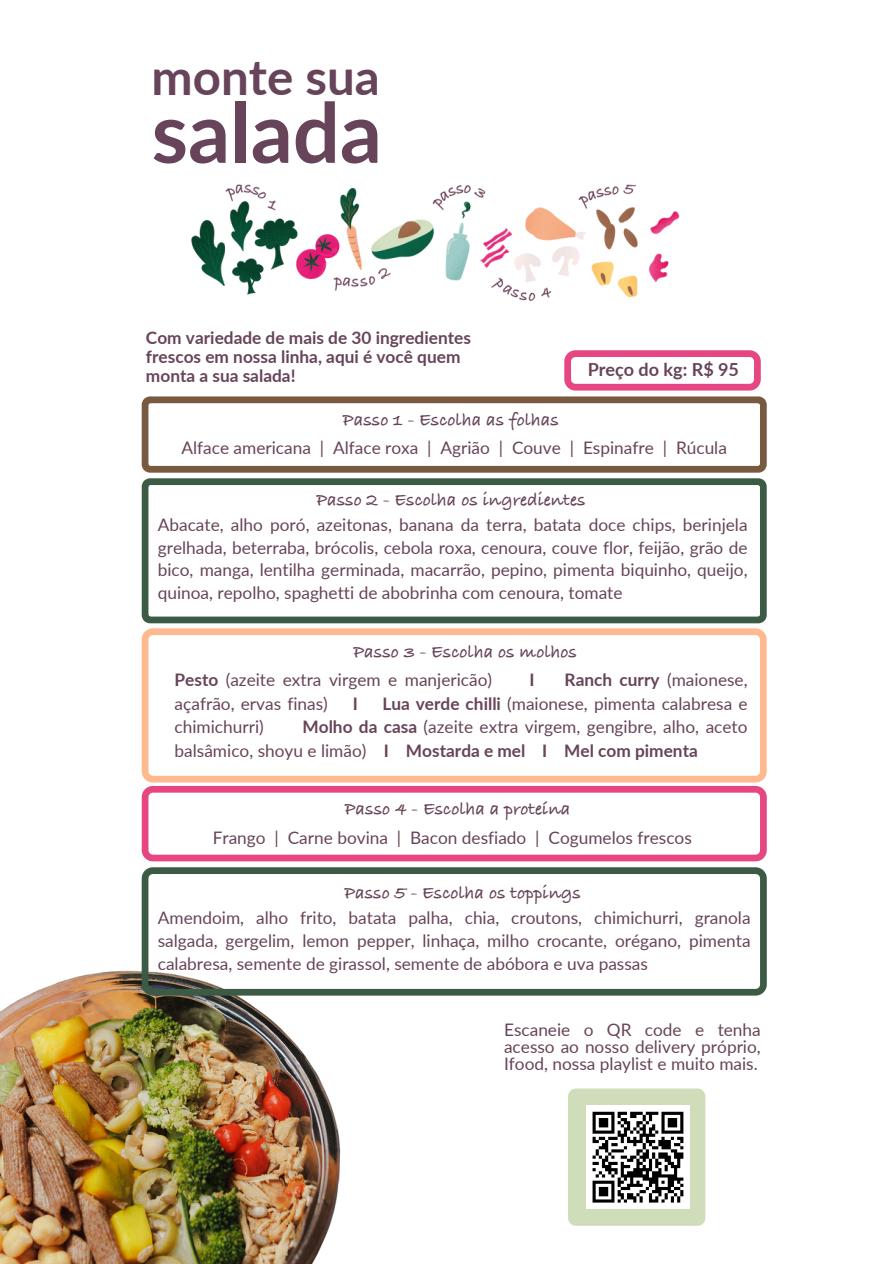
<style>
.page{position:relative;width:894px;height:1264px;background:#fff}
.page>*{position:absolute;margin:0;border:0;box-sizing:border-box;transform-origin:0 0}
.t1{font:700 82.8px "Lato";color:#674459}
.t2{font:700 49.2px "Lato";color:#674459}
.t3{font:700 18.75px "Bradley Hand ITCTT";color:#674459}
.t4{font:700 18px "Lato";color:#674459}
.t5{font:17.25px/22.5px "Lato";color:#674459;text-align:justify}
.t6{font:700 17.25px/19.2px "Lato";color:#67445a}
.t7{font:700 17.25px "Lato";color:#674459}
.s1{font-weight:700}
.s2{font-weight:400}
</style>
<div class="page">
<svg style="left:564px;top:350px;width:196px;height:40px"></svg>
<img style="left:191px;top:184px;width:489px;height:118px">
<svg style="left:142px;top:396px;width:624px;height:76px"></svg>
<svg style="left:142px;top:628px;width:624px;height:154px"></svg>
<svg style="left:142px;top:786px;width:624px;height:75px"></svg>
<svg style="left:142px;top:478px;width:624px;height:145px"></svg>
<img style="left:0;top:901px;width:467px;height:362px">
<svg style="left:142px;top:867px;width:624px;height:128px"></svg>
<div style="left:568px;top:1088px;width:137px;height:137px;background:#cfddbb;border-radius:8px"></div>
<div style="left:586px;top:1105px;width:103px;height:103px;background:#fff"></div>
<svg style="left:592px;top:1111px;width:92px;height:92px"></svg>
<p class="t2" style="left:151px;top:47px;width:230px">monte sua</p>
<p class="t1" style="left:151px;top:81px;width:232px">salada</p>
<p class="t6" style="left:146px;top:328px;width:326px">Com variedade de mais de 30 ingredientes frescos em nossa linha, aqui é você quem monta a sua salada!</p>
<h3 class="t3" style="left:343px;top:409px;width:218px">Passo 1 - Escolha as folhas</h3>
<h2 class="t4" style="left:587px;top:358px;width:153px">Preço do kg: R$ 95</h2>
<p class="t5" style="left:181px;top:435px;width:547px">Alface americana | Alface roxa | Agrião | Couve | Espinafre | Rúcula</p>
<p class="t3" style="left:316px;top:488px;width:271px">Passo 2 - Escolha os ingredientes</p>
<h3 class="t5" style="left:158px;top:513px;width:591px">Abacate, alho poró, azeitonas, banana da terra, batata doce chips, berinjela grelhada, beterraba, brócolis, cebola roxa, cenoura, couve flor, feijão, grão de bico, manga, lentilha germinada, macarrão, pepino, pimenta biquinho, queijo, quinoa, repolho, spaghetti de abobrinha com cenoura, tomate</h3>
<p class="t3" style="left:353px;top:641px;width:225px">Passo 3 - Escolha os molhos</p>
<h3 class="t5" style="left:174px;top:668px;width:319px"><span class="s1">Pesto</span> (azeite extra virgem e manjericão)</h3>
<h3 class="t7" style="left:529px;top:669px;width:7px">I</h3>
<h3 class="t7" style="left:564px;top:669px;width:184px">Ranch curry <span class="s2">(maionese,</span></h3>
<h3 class="t5" style="left:174px;top:691px;width:155px">açafrão, ervas finas)</h3>
<h3 class="t7" style="left:352px;top:692px;width:7px">I</h3>
<h3 class="t5" style="left:382px;top:691px;width:366px"><span class="s1">Lua verde chilli</span> (maionese, pimenta calabresa e</h3>
<h3 class="t5" style="left:174px;top:715px;width:91px">chimichurri)</h3>
<h3 class="t5" style="left:174px;top:714px;width:574px;line-height:23.7px;text-indent:128px"><span class="s1">Molho da casa</span> (azeite extra virgem, gengibre, alho, aceto balsâmico, shoyu e limão) <span class="s1">I Mostarda e mel</span></h3>
<h3 class="t7" style="left:542px;top:740px;width:157px">I Mel com pimenta</h3>
<p class="t3" style="left:345px;top:797px;width:227px">Passo 4 - Escolha a proteína</p>
<h3 class="t5" style="left:213px;top:826px;width:480px">Frango | Carne bovina | Bacon desfiado | Cogumelos frescos</h3>
<p class="t3" style="left:344px;top:881px;width:238px">Passo 5 - Escolha os toppings</p>
<p class="t5" style="left:158px;top:906px;width:594px">Amendoim, alho frito, batata palha, chia, croutons, chimichurri, granola salgada, gergelim, lemon pepper, linhaça, milho crocante, orégano, pimenta calabresa, semente de girassol, semente de abóbora e uva passas</p>
<p class="t5" style="left:504px;top:1020px;width:258px;line-height:17px">Escaneie o QR code e tenha acesso ao nosso delivery próprio, Ifood, nossa playlist e muito mais.</p>
</div>
